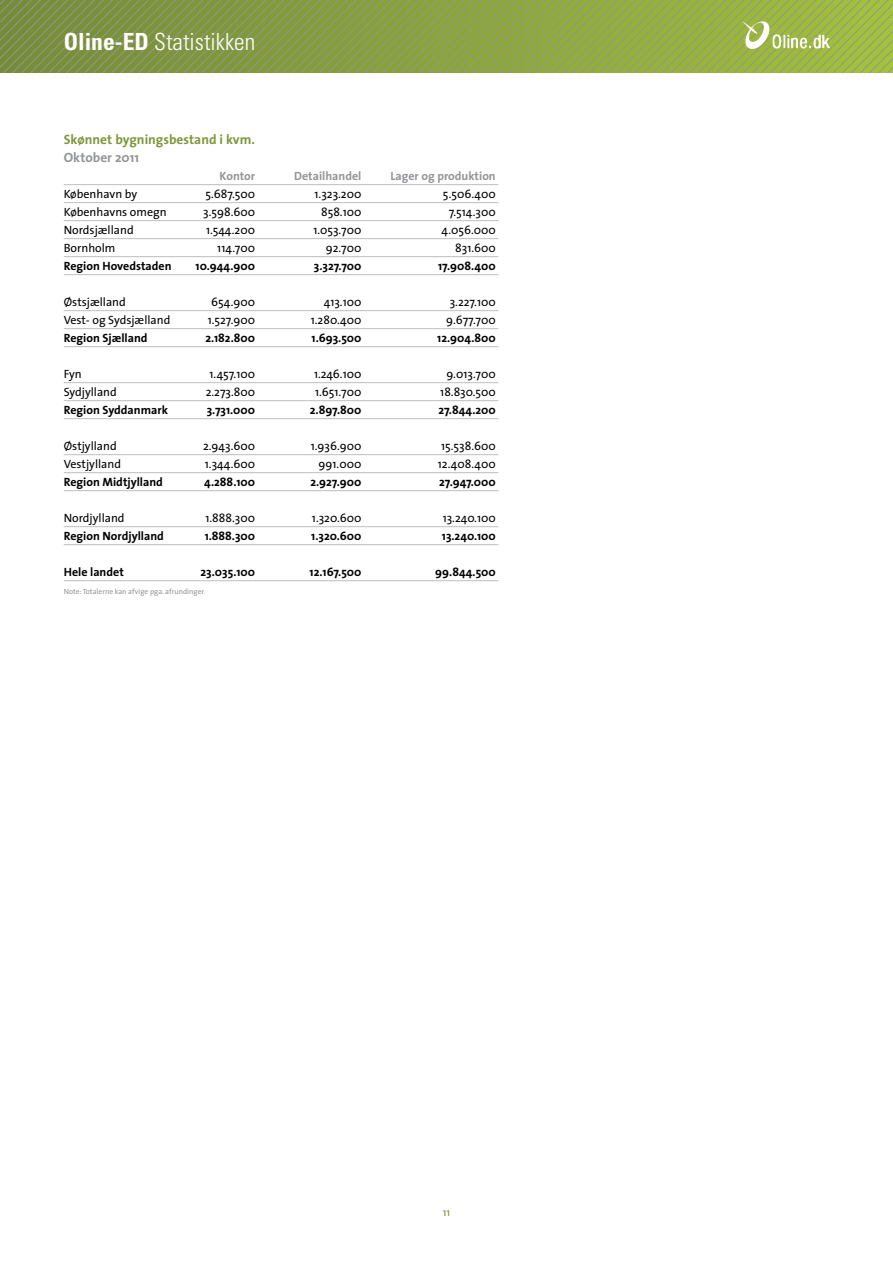
<style>
.page{position:relative;width:893px;height:1263px;background:#fff}
.page>*{position:absolute;margin:0;border:0;box-sizing:border-box;transform-origin:0 0}
.t1{font:300 condensed 23.55px "Univers";color:#fff}
.t2{font:700 13.5px "The Sans";color:#7f973b}
.t3{font:700 13.5px "The Sans";color:#939598}
.t4{font:12px "The Sans";color:#000}
.t5{font:700 12px "The Sans";color:#000}
.t6{font:700 12px "The Sans";color:#939598}
.t7{font:11.25px "The Sans";color:#7f973b}
.t8{font:7.5px "The Sans";color:#939598}
.s1{font-weight:700}
</style>
<div class="page">
<svg style="left:0;top:0;width:893px;height:72px;background:#8ba246"></svg>
<img style="left:739px;top:21px;width:93px;height:29px">
<hr style="left:64px;top:184px;width:434px;height:1px;background:#bcbec0">
<hr style="left:64px;top:202px;width:434px;height:1px;background:#bcbec0">
<hr style="left:64px;top:220px;width:434px;height:1px;background:#bcbec0">
<hr style="left:64px;top:238px;width:434px;height:1px;background:#bcbec0">
<hr style="left:64px;top:256px;width:434px;height:1px;background:#bcbec0">
<hr style="left:64px;top:274px;width:434px;height:1px;background:#bcbec0">
<hr style="left:64px;top:310px;width:434px;height:1px;background:#bcbec0">
<hr style="left:64px;top:328px;width:434px;height:1px;background:#bcbec0">
<hr style="left:64px;top:346px;width:434px;height:1px;background:#bcbec0">
<hr style="left:64px;top:382px;width:434px;height:1px;background:#bcbec0">
<hr style="left:64px;top:400px;width:434px;height:1px;background:#bcbec0">
<hr style="left:64px;top:418px;width:434px;height:1px;background:#bcbec0">
<hr style="left:64px;top:454px;width:434px;height:1px;background:#bcbec0">
<hr style="left:64px;top:472px;width:434px;height:1px;background:#bcbec0">
<hr style="left:64px;top:490px;width:434px;height:1px;background:#bcbec0">
<hr style="left:64px;top:526px;width:434px;height:1px;background:#bcbec0">
<hr style="left:64px;top:544px;width:434px;height:1px;background:#bcbec0">
<hr style="left:64px;top:580px;width:434px;height:1px;background:#bcbec0">
<h1 class="t1" style="left:64px;top:27px;width:193px"><span class="s1">Oline-ED</span> Statistikken</h1>
<p class="t2" style="left:64px;top:128px;width:193px">Skønnet bygningsbestand i kvm.</p>
<p class="t3" style="left:64px;top:146px;width:77px">Oktober 2011</p>
<p class="t6" style="left:220px;top:166px;width:37px">Kontor</p>
<p class="t6" style="left:294px;top:166px;width:69px">Detailhandel</p>
<p class="t6" style="left:390px;top:166px;width:107px">Lager og produktion</p>
<p class="t4" style="left:64px;top:184px;width:75px">København by</p>
<p class="t4" style="left:205px;top:184px;width:51px">5.687.500</p>
<p class="t4" style="left:315px;top:184px;width:48px">1.323.200</p>
<p class="t4" style="left:443px;top:184px;width:54px">5.506.400</p>
<p class="t4" style="left:64px;top:202px;width:104px">Københavns omegn</p>
<p class="t4" style="left:203px;top:202px;width:53px">3.598.600</p>
<p class="t4" style="left:321px;top:202px;width:42px">858.100</p>
<p class="t4" style="left:449px;top:202px;width:49px">7.514.300</p>
<p class="t4" style="left:64px;top:220px;width:71px">Nordsjælland</p>
<p class="t4" style="left:206px;top:220px;width:51px">1.544.200</p>
<p class="t4" style="left:313px;top:220px;width:50px">1.053.700</p>
<p class="t4" style="left:441px;top:220px;width:56px">4.056.000</p>
<p class="t4" style="left:64px;top:238px;width:53px">Bornholm</p>
<p class="t4" style="left:217px;top:238px;width:39px">114.700</p>
<p class="t4" style="left:326px;top:238px;width:37px">92.700</p>
<p class="t4" style="left:455px;top:238px;width:42px">831.600</p>
<p class="t5" style="left:64px;top:256px;width:109px">Region Hovedstaden</p>
<p class="t5" style="left:196px;top:256px;width:61px">10.944.900</p>
<p class="t5" style="left:314px;top:256px;width:49px">3.327.700</p>
<p class="t5" style="left:438px;top:256px;width:59px">17.908.400</p>
<p class="t4" style="left:64px;top:292px;width:64px">Østsjælland</p>
<p class="t4" style="left:211px;top:292px;width:45px">654.900</p>
<p class="t4" style="left:324px;top:292px;width:39px">413.100</p>
<p class="t4" style="left:450px;top:292px;width:48px">3.227.100</p>
<p class="t4" style="left:64px;top:310px;width:108px">Vest- og Sydsjælland</p>
<p class="t4" style="left:208px;top:310px;width:49px">1.527.900</p>
<p class="t4" style="left:311px;top:310px;width:52px">1.280.400</p>
<p class="t4" style="left:446px;top:310px;width:51px">9.677.700</p>
<p class="t5" style="left:64px;top:328px;width:85px">Region Sjælland</p>
<p class="t5" style="left:205px;top:328px;width:51px">2.182.800</p>
<p class="t5" style="left:312px;top:328px;width:51px">1.693.500</p>
<p class="t5" style="left:437px;top:328px;width:60px">12.904.800</p>
<p class="t4" style="left:64px;top:364px;width:20px">Fyn</p>
<p class="t4" style="left:210px;top:364px;width:47px">1.457.100</p>
<p class="t4" style="left:314px;top:364px;width:49px">1.246.100</p>
<p class="t4" style="left:446px;top:364px;width:51px">9.013.700</p>
<p class="t4" style="left:64px;top:382px;width:55px">Sydjylland</p>
<p class="t4" style="left:206px;top:382px;width:51px">2.273.800</p>
<p class="t4" style="left:315px;top:382px;width:48px">1.651.700</p>
<p class="t4" style="left:440px;top:382px;width:57px">18.830.500</p>
<p class="t5" style="left:64px;top:400px;width:106px">Region Syddanmark</p>
<p class="t5" style="left:207px;top:400px;width:50px">3.731.000</p>
<p class="t5" style="left:310px;top:400px;width:53px">2.897.800</p>
<p class="t5" style="left:438px;top:400px;width:59px">27.844.200</p>
<p class="t4" style="left:64px;top:436px;width:55px">Østjylland</p>
<p class="t4" style="left:203px;top:436px;width:53px">2.943.600</p>
<p class="t4" style="left:311px;top:436px;width:52px">1.936.900</p>
<p class="t4" style="left:441px;top:436px;width:56px">15.538.600</p>
<p class="t4" style="left:64px;top:454px;width:59px">Vestjylland</p>
<p class="t4" style="left:205px;top:454px;width:52px">1.344.600</p>
<p class="t4" style="left:319px;top:454px;width:44px">991.000</p>
<p class="t4" style="left:438px;top:454px;width:59px">12.408.400</p>
<p class="t5" style="left:64px;top:472px;width:101px">Region Midtjylland</p>
<p class="t5" style="left:204px;top:472px;width:53px">4.288.100</p>
<p class="t5" style="left:310px;top:472px;width:53px">2.927.900</p>
<p class="t5" style="left:439px;top:472px;width:58px">27.947.000</p>
<p class="t4" style="left:64px;top:508px;width:62px">Nordjylland</p>
<p class="t4" style="left:206px;top:508px;width:51px">1.888.300</p>
<p class="t4" style="left:312px;top:508px;width:51px">1.320.600</p>
<p class="t4" style="left:443px;top:508px;width:55px">13.240.100</p>
<p class="t5" style="left:64px;top:526px;width:102px">Region Nordjylland</p>
<p class="t5" style="left:205px;top:526px;width:52px">1.888.300</p>
<p class="t5" style="left:311px;top:526px;width:52px">1.320.600</p>
<p class="t5" style="left:442px;top:526px;width:55px">13.240.100</p>
<p class="t5" style="left:64px;top:562px;width:62px">Hele landet</p>
<p class="t5" style="left:201px;top:562px;width:56px">23.035.100</p>
<p class="t5" style="left:310px;top:562px;width:53px">12.167.500</p>
<p class="t5" style="left:435px;top:562px;width:62px">99.844.500</p>
<p class="t8" style="left:64px;top:585px;width:143px">Note: Totalerne kan afvige pga. afrundinger.</p>
<p class="t7" style="left:443px;top:1203px;width:9px">11</p>
</div>
